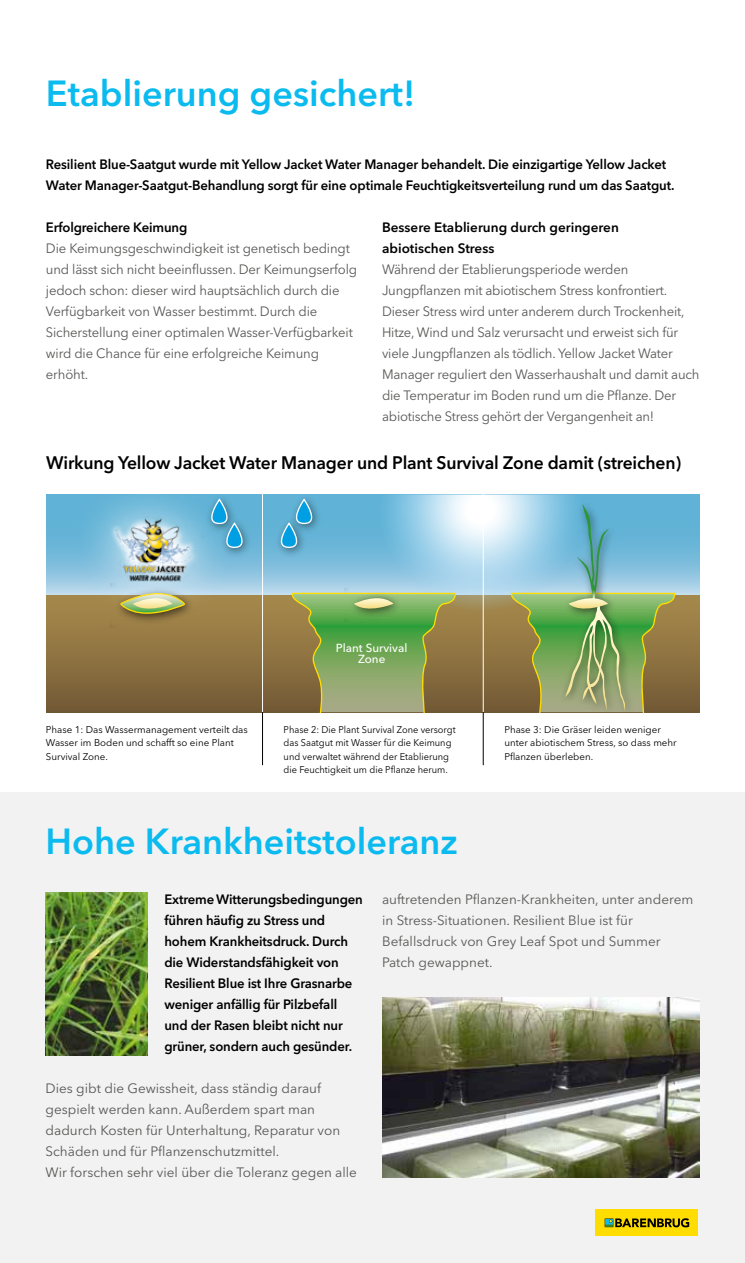
<style>
.page{position:relative;width:745px;height:1263px;background:#fff}
.page>*{position:absolute;margin:0;border:0;box-sizing:border-box;transform-origin:0 0}
.t1{font:600 36px "Avenir Next W1 G";color:#0bbbef}
.t2{font:600 18px "Avenir Next W1 G";letter-spacing:-.01em;color:#000}
.t3{font:13.5px/21px "Avenir Next W1 G";letter-spacing:-.01em;color:#575756}
.t4{font:600 13.5px/21px "Avenir Next W1 G";letter-spacing:-.01em;color:#000}
.t5{font:500 11.7px/10.9px "Avenir Next W1 G";color:#fff;text-align:center}
.t6{font:9.75px/13.5px "Avenir Next W1 G";color:#000}
.t7{font:9.75px/13.5px "Avenir Next W1 G";color:#000;scale:.95 1}
</style>
<div class="page">
<div style="left:0;top:792px;width:744px;height:471px;background:#f2f2f2"></div>
<div style="left:46px;top:594px;width:653px;height:118px;background:linear-gradient(to bottom,#aa8c4c,#755b36)"></div>
<svg style="left:46px;top:494px;width:653px;height:100px;background:#79bcdb"></svg>
<img style="left:110px;top:621px;width:88px;height:6px">
<img style="left:271px;top:513px;width:1px;height:48px">
<svg style="left:272px;top:494px;width:402px;height:218px;background:#8aab93"></svg>
<img style="left:235px;top:494px;width:6px;height:4px">
<img style="left:235px;top:513px;width:21px;height:48px">
<svg style="left:235px;top:498px;width:16px;height:51px"></svg>
<div style="left:72px;top:480px;width:163px;height:141px;background:#fff;opacity:.65"></div>
<hr style="left:262px;top:490px;width:1px;height:222px;background:#fff">
<hr style="left:262px;top:712px;width:1px;height:53px;background:#000">
<hr style="left:482px;top:490px;width:1px;height:222px;background:#fff">
<hr style="left:482px;top:712px;width:1px;height:53px;background:#000">
<img style="left:382px;top:997px;width:317px;height:181px">
<img style="left:46px;top:893px;width:101px;height:163px">
<div style="left:595px;top:1210px;width:102px;height:26px;background:#fd0"></div>
<svg style="left:604px;top:1218px;width:84px;height:9px"></svg>
<h1 class="t1" style="left:46px;top:65px;width:371px">Etablierung gesichert!</h1>
<p class="t4" style="left:46px;top:153px;width:629px">Resilient Blue-Saatgut wurde mit Yellow Jacket Water Manager behandelt. Die einzigartige Yellow Jacket<br>Water Manager-Saatgut-Behandlung sorgt für eine optimale Feuchtigkeitsverteilung rund um das Saatgut.</p>
<p class="t4" style="left:46px;top:216px;width:143px">Erfolgreichere Keimung</p>
<p class="t3" style="left:46px;top:237px;width:312px">Die Keimungsgeschwindigkeit ist genetisch bedingt und lässt sich nicht beeinflussen. Der Keimungserfolg jedoch schon: dieser wird hauptsächlich durch die Verfügbarkeit von Wasser bestimmt. Durch die Sicherstellung einer optimalen Wasser-Verfügbarkeit wird die Chance für eine erfolgreiche Keimung erhöht.</p>
<p class="t4" style="left:382px;top:216px;width:238px">Bessere Etablierung durch geringeren abiotischen Stress</p>
<p class="t3" style="left:382px;top:258px;width:318px">Während der Etablierungsperiode werden Jungpflanzen mit abiotischem Stress konfrontiert.<br>Dieser Stress wird unter anderem durch Trockenheit, Hitze, Wind und Salz verursacht und erweist sich für viele Jungpflanzen als tödlich. Yellow Jacket Water Manager reguliert den Wasserhaushalt und damit auch die Temperatur im Boden rund um die Pflanze. Der abiotische Stress gehört der Vergangenheit an!</p>
<h2 class="t2" style="left:46px;top:448px;width:636px">Wirkung Yellow Jacket Water Manager und Plant Survival Zone damit (streichen)</h2>
<p class="t5" style="left:336px;top:641px;width:73px">Plant Survival<br>Zone</p>
<p class="t6" style="left:46px;top:721px;width:203px">Phase 1: Das Wassermanagement verteilt das<br>Wasser im Boden und schafft so eine Plant<br>Survival Zone.</p>
<p class="t7" style="left:283px;top:721px;width:182px">Phase 2: Die Plant Survival Zone versorgt das Saatgut mit Wasser für die Keimung und verwaltet während der Etablierung die Feuchtigkeit um die Pflanze herum.</p>
<p class="t6" style="left:504px;top:721px;width:174px">Phase 3: Die Gräser leiden weniger unter abiotischem Stress, so dass mehr<br>Pflanzen überleben.</p>
<h1 class="t1" style="left:45px;top:812px;width:413px">Hohe Krankheitstoleranz</h1>
<p class="t4" style="left:164px;top:888px;width:200px">Extreme Witterungsbedingungen führen häufig zu Stress und hohem Krankheitsdruck. Durch die Widerstandsfähigkeit von<br>Resilient Blue ist Ihre Grasnarbe weniger anfällig für Pilzbefall und der Rasen bleibt nicht nur grüner, sondern auch gesünder.</p>
<p class="t3" style="left:45px;top:1077px;width:313px">Dies gibt die Gewissheit, dass ständig darauf gespielt werden kann. Außerdem spart man dadurch Kosten für Unterhaltung, Reparatur von Schäden und für Pflanzenschutzmittel.<br>Wir forschen sehr viel über die Toleranz gegen alle</p>
<p class="t3" style="left:382px;top:888px;width:312px">auftretenden Pflanzen-Krankheiten, unter anderem in Stress-Situationen. Resilient Blue ist für Befallsdruck von Grey Leaf Spot und Summer Patch gewappnet.</p>
</div>
